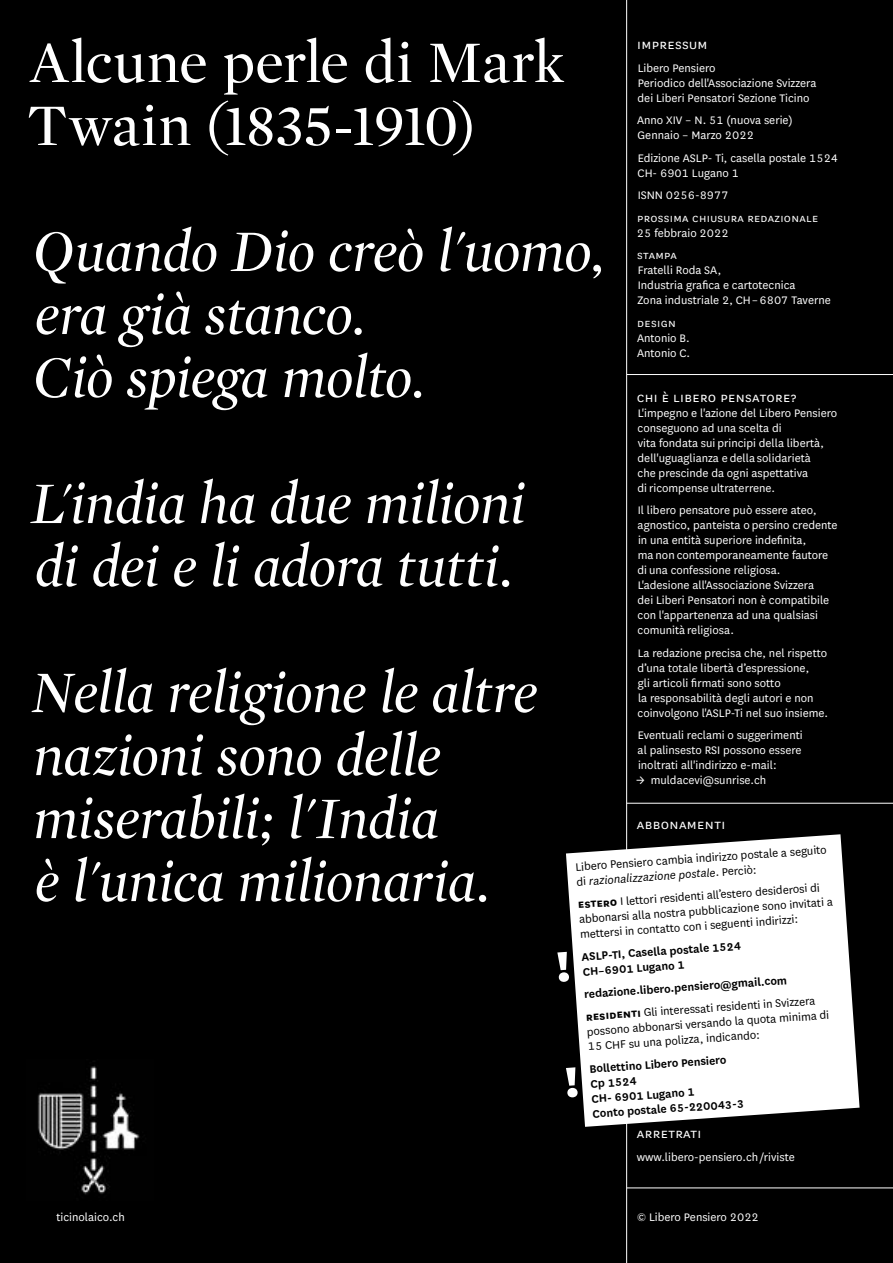
<style>
.page{position:relative;width:893px;height:1263px;background:#000}
.page>*{position:absolute;margin:0;border:0;box-sizing:border-box;transform-origin:0 0}
.t1{font:italic 60px/63px "Mercury Display";letter-spacing:-.005em;color:#fff}
.t2{font:60px/63px "Mercury Display Roman";letter-spacing:-.005em;color:#fff}
.t3{font:15px "National";letter-spacing:.025em;color:#fff}
.t4{font:12.75px/15px "National";color:#fff}
.t5{font:12.75px/15px "National";color:#000}
.t6{font:600 12.75px/15px "National";color:#000}
.t7{font:12.75px/15px "National";letter-spacing:.025em;color:#fff}
.s1{font-style:italic}
.s2{font-weight:700}
.s3{font-weight:400}
</style>
<div class="page">
<img style="left:37px;top:1066px;width:103px;height:129px">
<hr style="left:626px;top:0;width:1px;height:1263px;background:#fff">
<hr style="left:627px;top:374px;width:266px;height:1px;background:#fff">
<hr style="left:627px;top:803px;width:266px;height:1px;background:#fff">
<hr style="left:627px;top:1188px;width:266px;height:1px;background:#fff">
<svg style="left:566px;top:834px;width:294px;height:293px;background:#dfdfdf"></svg>
<svg style="left:557px;top:952px;width:12px;height:30px"></svg>
<svg style="left:566px;top:1067px;width:12px;height:30px"></svg>
<h1 class="t2" style="left:27px;top:32px;width:539px">Alcune perle di Mark<br>Twain (1835-1910)</h1>
<p class="t3" style="left:637px;top:35px;width:72px">I mpressum</p>
<p class="t4" style="left:638px;top:60px;width:180px">Libero Pensiero<br>Periodico dell'Associazione Svizzera dei Liberi Pensatori Sezione Ticino</p>
<p class="t4" style="left:637px;top:112px;width:157px">Anno XIV – N. 51 (nuova serie)<br>Gennaio – Marzo 2022</p>
<p class="t4" style="left:638px;top:150px;width:202px">Edizione ASLP- Ti, casella postale 1524<br>CH- 6901 Lugano 1</p>
<p class="t7" style="left:637px;top:183px;width:183px;line-height:22.5px">ISNN 0256-8977<br>Prossima chiusura redazionale</p>
<p class="t4" style="left:637px;top:221px;width:93px;line-height:22.5px">25 febbraio 2022<br>Stampa</p>
<p class="t4" style="left:637px;top:262px;width:195px">Fratelli Roda SA,<br>Industria grafica e cartotecnica<br>Zona industriale 2, CH – 6807 Taverne</p>
<p class="t7" style="left:637px;top:315px;width:55px">design<br>Antonio B.<br>Antonio C.</p>
<p class="t3" style="left:637px;top:387px;width:161px">Chi è Libero Pensatore?</p>
<p class="t4" style="left:638px;top:405px;width:201px">L'impegno e l'azione del Libero Pensiero conseguono ad una scelta di<br>vita fondata sui principi della libertà, dell'uguaglianza e della solidarietà<br>che prescinde da ogni aspettativa<br>di ricompense ultraterrene.</p>
<p class="t4" style="left:638px;top:502px;width:202px">Il libero pensatore può essere ateo, agnostico, panteista o persino credente in una entità superiore indefinita,<br>ma non contemporaneamente fautore di una confessione religiosa.<br>L'adesione all'Associazione Svizzera<br>dei Liberi Pensatori non è compatibile con l'appartenenza ad una qualsiasi comunità religiosa.</p>
<p class="t4" style="left:638px;top:645px;width:192px">La redazione precisa che, nel rispetto d’una totale libertà d’espressione,<br>gli articoli firmati sono sotto<br>la responsabilità degli autori e non coinvolgono l'ASLP-Ti nel suo insieme.</p>
<p class="t4" style="left:638px;top:727px;width:167px;text-align:justify">Eventuali reclami o suggerimenti al palinsesto RSI possono essere inoltrati all'indirizzo e-mail:</p>
<p class="t4" style="left:637px;top:772px;width:131px">→ muldacevi@sunrise.ch</p>
<p class="t3" style="left:637px;top:815px;width:90px">abbonamenti</p>
<h1 class="t1" style="left:33px;top:220px;width:574px">Quando Dio creò l'uomo, era già stanco.<br>Ciò spiega molto.</h1>
<h1 class="t1" style="left:31px;top:472px;width:496px">L'india ha due milioni di dei e li adora tutti.</h1>
<h1 class="t1" style="left:31px;top:661px;width:508px">Nella religione le altre nazioni sono delle miserabili; l'India<br>è l'unica milionaria.</h1>
<p class="t5" style="left:575px;top:859px;width:254px;rotate:-4deg">Libero Pensiero cambia indirizzo postale a seguito di <span class="s1">razionalizzazione postale</span>. Perciò:</p>
<p class="t5" style="left:577px;top:896px;width:256px;rotate:-4deg"><span class="s2">es tero</span> I lettori residenti all’estero desiderosi di abbonarsi alla nostra pubblicazione sono invitati a mettersi in contatto con i seguenti indirizzi:</p>
<p class="t6" style="left:581px;top:948px;width:161px;rotate:-4deg">ASLP-TI, Casella postale 1524<br>CH–6901 Lugano 1</p>
<p class="t6" style="left:583px;top:982px;width:232px;line-height:22.5px;rotate:-4deg">redazione.libero.pensiero@gmail.com<br><span class="s2">res iden ti</span> <span class="s3">Gli interessati residenti in Svizzera</span></p>
<p class="t5" style="left:586px;top:1023px;width:245px;rotate:-4deg">possono abbonarsi versando la quota minima di<br>15 CHF su una polizza, indicando:</p>
<p class="t6" style="left:589px;top:1061px;width:153px;rotate:-4deg">Bollettino Libero Pensiero<br>Cp 1524<br>CH- 6901 Lugano 1<br>Conto postale 65-220043-3</p>
<p class="t3" style="left:637px;top:1124px;width:66px">arretrati</p>
<p class="t4" style="left:637px;top:1149px;width:159px">www.libero-pensiero.ch /riviste</p>
<p class="t4" style="left:57px;top:1208px;width:70px">ticinolaico.ch</p>
<p class="t4" style="left:637px;top:1208px;width:123px">© Libero Pensiero 2022</p>
</div>
